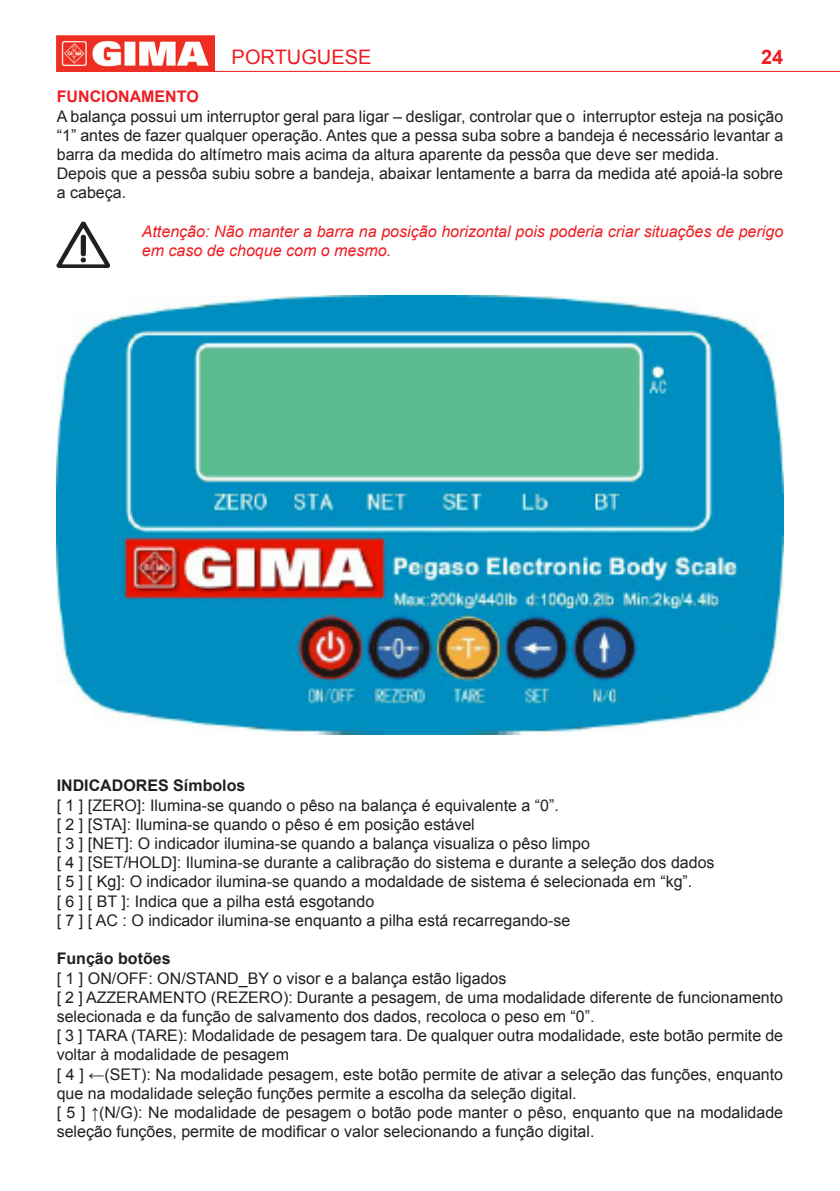
<style>
.page{position:relative;width:840px;height:1191px;background:#fff}
.page>*{position:absolute;margin:0;border:0;box-sizing:border-box;transform-origin:0 0}
.Testo{font:20px "Arial";color:#ee1d23}
.t1{font:700 20px "Arial";color:#ee1d23}
.Testo-2{font:16px/19.2px "Arial";color:#231f20}
.Testotab{font:italic 16px/19.2px "Arial";color:#ee1d23}
.Testo-3{font:700 16px "Arial";color:#231f20}
.Titolo{font:700 16px "Arial";color:#ee1d23}
</style>
<div class="page">
<hr style="left:57px;top:71px;width:782px;height:1px;background:#ee1d23">
<img style="left:57px;top:36px;width:157px;height:36px">
<img style="left:57px;top:222px;width:52px;height:45px">
<img style="left:57px;top:296px;width:726px;height:438px">
<p class="Testo" style="left:231px;top:44px;width:141px">PORTUGUESE</p>
<p class="t1" style="left:760px;top:44px;width:24px">24</p>
<p class="Titolo" style="left:57px;top:86px;width:143px">FUNCIONAMENTO</p>
<p class="Testo-2" style="left:57px;top:107px;width:727px;text-align:justify">A balança possui um interruptor geral para ligar – desligar, controlar que o interruptor esteja na posição “1” antes de fazer qualquer operação. Antes que a pessa suba sobre a bandeja é necessário levantar a barra da medida do altímetro mais acima da altura aparente da pessôa que deve ser medida.</p>
<p class="Testo-2" style="left:57px;top:164px;width:727px">Depois que a pessôa subiu sobre a bandeja, abaixar lentamente a barra da medida até apoiá-la sobre a cabeça.</p>
<p class="Testotab" style="left:142px;top:222px;width:642px">Attenção: Não manter a barra na posição horizontal pois poderia criar situações de perigo em caso de choque com o mesmo.</p>
<p class="Testo-3" style="left:57px;top:775px;width:190px">INDICADORES Símbolos</p>
<p class="Testo-2" style="left:57px;top:795px;width:503px">[ 1 ] [ZERO]: Ilumina-se quando o pêso na balança é equivalente a “0”.</p>
<p class="Testo-2" style="left:57px;top:814px;width:419px">[ 2 ] [STA]: Ilumina-se quando o pêso é em posição estável</p>
<p class="Testo-2" style="left:57px;top:834px;width:534px">[ 3 ] [NET]: O indicador ilumina-se quando a balança visualiza o pêso limpo</p>
<p class="Testo-2" style="left:57px;top:853px;width:659px">[ 4 ] [SET/HOLD]: Ilumina-se durante a calibração do sistema e durante a seleção dos dados</p>
<p class="Testo-2" style="left:57px;top:872px;width:636px">[ 5 ] [ Kg]: O indicador ilumina-se quando a modaldade de sistema é selecionada em “kg”.</p>
<p class="Testo-2" style="left:57px;top:891px;width:319px">[ 6 ] [ BT ]: Indica que a pilha está esgotando</p>
<p class="Testo-2" style="left:57px;top:910px;width:515px">[ 7 ] [ AC : O indicador ilumina-se enquanto a pilha está recarregando-se</p>
<p class="Testo-3" style="left:57px;top:948px;width:115px">Função botões</p>
<p class="Testo-2" style="left:57px;top:968px;width:451px">[ 1 ] ON/OFF: ON/STAND_BY o visor e a balança estão ligados</p>
<p class="Testo-2" style="left:57px;top:987px;width:727px">[ 2 ] AZZERAMENTO (REZERO): Durante a pesagem, de uma modalidade diferente de funcionamento selecionada e da função de salvamento dos dados, recoloca o peso em “0”.</p>
<p class="Testo-2" style="left:57px;top:1026px;width:727px">[ 3 ] TARA (TARE): Modalidade de pesagem tara. De qualquer outra modalidade, este botão permite de voltar à modalidade de pesagem</p>
<p class="Testo-2" style="left:57px;top:1064px;width:727px">[ 4 ] ←(SET): Na modalidade pesagem, este botão permite de ativar a seleção das funções, enquanto que na modalidade seleção funções permite a escolha da seleção digital.</p>
<p class="Testo-2" style="left:57px;top:1102px;width:727px">[ 5 ] ↑(N/G): Ne modalidade de pesagem o botão pode manter o pêso, enquanto que na modalidade seleção funções, permite de modificar o valor selecionando a função digital.</p>
</div>
